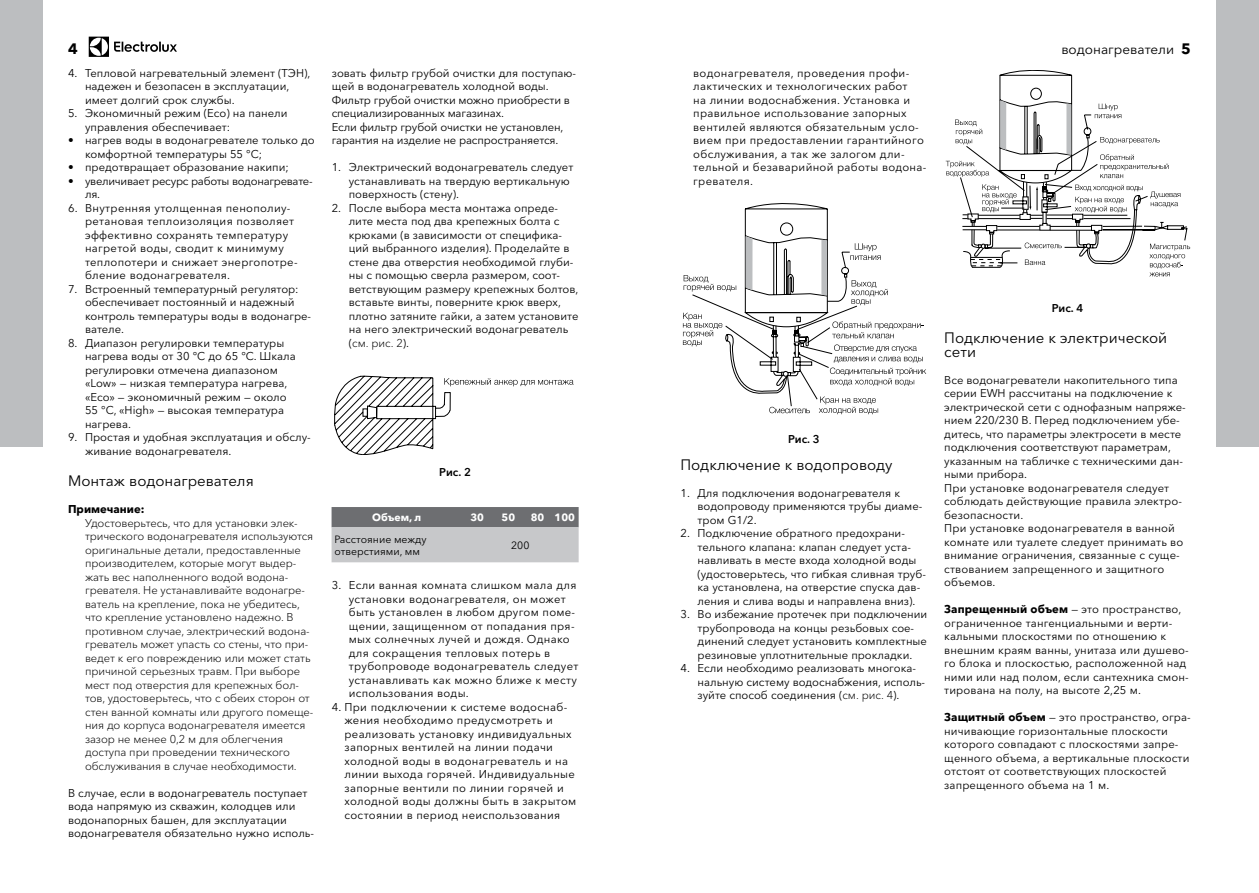
<style>
.page{position:relative;width:1259px;height:893px;background:#fff}
.page>*{position:absolute;margin:0;border:0;box-sizing:border-box;transform-origin:0 0}
.t1{font:15px/13.5px "Avenir Next Cyr";color:#000}
.t2{font:700 15px "Avenir Next Cyr";color:#000}
.t3{font:13.5px "Avenir Next Cyr";color:#000}
.t4{font:11.25px/13.5px "Avenir Next Cyr";color:#000}
.t5{font:11.25px/13.5px "Avenir Next Cyr";letter-spacing:.025em;color:#000}
.t6{font:300 11.25px/13.5px "Avenir Next Cyr";letter-spacing:-.01em;color:#000}
.t7{font:11.25px/13.5px "Avenir Next Cyr";letter-spacing:-.025em;color:#000}
.t8{font:600 11.25px "Avenir Next Cyr";color:#000}
.t9{font:700 11.25px "Avenir Next Cyr";color:#000}
.t10{font:10.5px/12.6px "Avenir Next Cyr";color:#000}
.t11{font:700 10.5px "Avenir Next Cyr";color:#fff}
.s1{font-weight:700;font-size:15px}
.s2{font-weight:300}
.s3{font-weight:700}
</style>
<div class="page">
<div style="left:0;top:0;width:43px;height:446px;background:#bcbec0"></div>
<div style="left:1216px;top:0;width:43px;height:446px;background:#bcbec0"></div>
<svg style="left:89px;top:37px;width:88px;height:20px"></svg>
<svg style="left:334px;top:376px;width:239px;height:79px"></svg>
<svg style="left:331px;top:507px;width:247px;height:55px;background:#a6a7a9"></svg>
<svg style="left:683px;top:203px;width:243px;height:211px"></svg>
<svg style="left:945px;top:70px;width:245px;height:207px"></svg>
<h1 class="t2" style="left:68px;top:39px;width:11px">4</h1>
<p class="t3" style="left:1061px;top:41px;width:131px">водонагреватели <span class="s1">5</span></p>
<p class="t4" style="left:85px;top:66px;width:227px;text-indent:-17px">4. Тепловой нагревательный элемент (ТЭН), надежен и безопасен в эксплуатации, имеет долгий срок службы.</p>
<p class="t4" style="left:85px;top:106px;width:204px;text-indent:-17px">5. Экономичный режим (Еco) на панели управления обеспечивает:</p>
<p class="t4" style="left:85px;top:133px;width:231px;text-indent:-17px">• нагрев воды в водонагревателе только до комфортной температуры 55 °С;</p>
<p class="t4" style="left:68px;top:160px;width:222px">• предотвращает образование накипи;</p>
<p class="t7" style="left:85px;top:174px;width:229px;text-indent:-17px">• увеличивает ресурс работы водонагревате&shy;ля.</p>
<p class="t5" style="left:85px;top:201px;width:214px;text-indent:-17px">6. Внутренняя утолщенная пенополиу&shy;ретановая теплоизоляция позволяет эффективно сохранять температуру нагретой воды, сводит к минимуму теплопотери и снижает энергопотре&shy;бление водонагревателя.</p>
<p class="t4" style="left:85px;top:282px;width:228px;text-indent:-17px">7. Встроенный температурный регулятор: обеспечивает постоянный и надежный контроль температуры воды в водонагре&shy;вателе.</p>
<p class="t4" style="left:85px;top:336px;width:212px;text-indent:-17px">8. Диапазон регулировки температуры нагрева воды от 30 °С до 65 °С. Шкала регулировки отмечена диапазоном «Low» — низкая температура нагрева, «Еco» — экономичный режим — около<br>55 °С, «High» — высокая температура нагрева.</p>
<p class="t4" style="left:85px;top:430px;width:227px;text-indent:-17px">9. Простая и удобная эксплуатация и обслу&shy;живание водонагревателя.</p>
<h1 class="t1" style="left:68px;top:474px;width:187px">Монтаж водонагревателя</h1>
<p class="t9" style="left:68px;top:502px;width:78px">Примечание:</p>
<p class="t6" style="left:85px;top:516px;width:230px">Удостоверьтесь, что для установки элек&shy;трического водонагревателя используются оригинальные детали, предоставленные производителем, которые могут выдер&shy;жать вес наполненного водой водона&shy;гревателя. Не устанавливайте водонагре&shy;ватель на крепление, пока не убедитесь, что крепление установлено надежно. В противном случае, электрический водона&shy;греватель может упасть со стены, что при&shy;ведет к его повреждению или может стать причиной серьезных травм. При выборе мест под отверстия для крепежных бол&shy;тов, удостоверьтесь, что с обеих сторон от стен ванной комнаты или другого помеще&shy;ния до корпуса водонагревателя имеется зазор не менее 0,2 м для облегчения доступа при проведении технического обслуживания в случае необходимости.</p>
<p class="t4" style="left:68px;top:786px;width:248px">В случае, если в водонагреватель поступает вода напрямую из скважин, колодцев или водонапорных башен, для эксплуатации водонагревателя обязательно нужно исполь-</p>
<p class="t4" style="left:332px;top:66px;width:246px">зовать фильтр грубой очистки для поступаю&shy;щей в водонагреватель холодной воды.<br>Фильтр грубой очистки можно приобрести в специализированных магазинах.<br>Если фильтр грубой очистки не установлен, гарантия на изделие не распространяется.</p>
<p class="t4" style="left:349px;top:160px;width:226px;text-indent:-17px">1. Электрический водонагреватель следует устанавливать на твердую вертикальную поверхность (стену).</p>
<p class="t4" style="left:349px;top:201px;width:231px;text-indent:-17px">2. После выбора места монтажа опреде&shy;лите места под два крепежных болта с крюками (в зависимости от специфика&shy;ций выбранного изделия). Проделайте в стене два отверстия необходимой глуби&shy;ны с помощью сверла размером, соот&shy;ветствующим размеру крепежных болтов, вставьте винты, поверните крюк вверх, плотно затяните гайки, а затем установите на него электрический водонагреватель (<span class="s2">см. рис. 2</span>).</p>
<p class="t5" style="left:693px;top:66px;width:234px">водонагревателя, проведения профи&shy;лактических и технологических работ<br>на линии водоснабжения. Установка и правильное использование запорных вентилей являются обязательным усло&shy;вием при предоставлении гарантийного обслуживания, а так же залогом дли&shy;тельной и безаварийной работы водона&shy;гревателя.</p>
<p class="t8" style="left:1051px;top:301px;width:33px">Рис. 4</p>
<h1 class="t1" style="left:944px;top:331px;width:224px">Подключение к электрической сети</h1>
<p class="t4" style="left:944px;top:373px;width:243px">Все водонагреватели накопительного типа серии EWH рассчитаны на подключение к электрической сети с однофазным напряже&shy;нием 220/230 В. Перед подключением убе&shy;дитесь, что параметры электросети в месте подключения соответствуют параметрам, указанным на табличке с техническими дан&shy;ными прибора.<br>При установке водонагревателя следует соблюдать действующие правила электро&shy;безопасности.<br>При установке водонагревателя в ванной комнате или туалете следует принимать во внимание ограничения, связанные с суще&shy;ствованием запрещенного и защитного объемов.</p>
<p class="t4" style="left:944px;top:602px;width:246px"><span class="s3">Запрещенный объем</span> — это пространство, ограниченное тангенциальными и верти&shy;кальными плоскостями по отношению к внешним краям ванны, унитаза или душево&shy;го блока и плоскостью, расположенной над ними или над полом, если сантехника смон&shy;тирована на полу, на высоте 2,25 м.</p>
<p class="t4" style="left:944px;top:710px;width:248px"><span class="s3">Защитный объем</span> — это пространство, огра&shy;ничивающие горизонтальные плоскости которого совпадают с плоскостями запре&shy;щенного объема, а вертикальные плоскости отстоят от соответствующих плоскостей запрещенного объема на 1 м.</p>
<p class="t8" style="left:788px;top:432px;width:33px">Рис. 3</p>
<h1 class="t1" style="left:680px;top:458px;width:213px">Подключение к водопроводу</h1>
<p class="t4" style="left:697px;top:486px;width:226px;text-indent:-17px">1. Для подключения водонагревателя к водопроводу применяются трубы диаме&shy;тром G1/2.</p>
<p class="t4" style="left:697px;top:527px;width:230px;text-indent:-17px">2. Подключение обратного предохрани&shy;тельного клапана: клапан следует уста&shy;навливать в месте входа холодной воды (удостоверьтесь, что гибкая сливная труб&shy;ка установлена, на отверстие спуска дав&shy;ления и слива воды и направлена вниз).</p>
<p class="t4" style="left:697px;top:608px;width:231px;text-indent:-17px">3. Во избежание протечек при подключении трубопровода на концы резьбовых сое&shy;динений следует установить комплектные резиновые уплотнительные прокладки.</p>
<p class="t4" style="left:697px;top:662px;width:229px;text-indent:-17px">4. Если необходимо реализовать многока&shy;нальную систему водоснабжения, исполь&shy;зуйте способ соединения (<span class="s2">см. рис. 4</span>).</p>
<p class="t8" style="left:439px;top:465px;width:33px">Рис. 2</p>
<p class="t11" style="left:372px;top:511px;width:51px">Объем, л</p>
<p class="t11" style="left:470px;top:511px;width:15px">30</p>
<p class="t11" style="left:501px;top:511px;width:15px">50</p>
<p class="t11" style="left:531px;top:511px;width:46px">80 100</p>
<p class="t10" style="left:334px;top:533px;width:94px">Расстояние между отверстиями, мм</p>
<p class="t10" style="left:511px;top:539px;width:20px">200</p>
<p class="t5" style="left:349px;top:579px;width:231px;text-indent:-17px">3. Если ванная комната слишком мала для установки водонагревателя, он может быть установлен в любом другом поме&shy;щении, защищенном от попадания пря&shy;мых солнечных лучей и дождя. Однако для сокращения тепловых потерь в трубопроводе водонагреватель следует устанавливать как можно ближе к месту использования воды.</p>
<p class="t5" style="left:344px;top:700px;width:233px;text-indent:-13px">4. При подключении к системе водоснаб&shy;жения необходимо предусмотреть и реализовать установку индивидуальных запорных вентилей на линии подачи холодной воды в водонагреватель и на линии выхода горячей. Индивидуальные запорные вентили по линии горячей и холодной воды должны быть в закрытом состоянии в период неиспользования</p>
</div>
